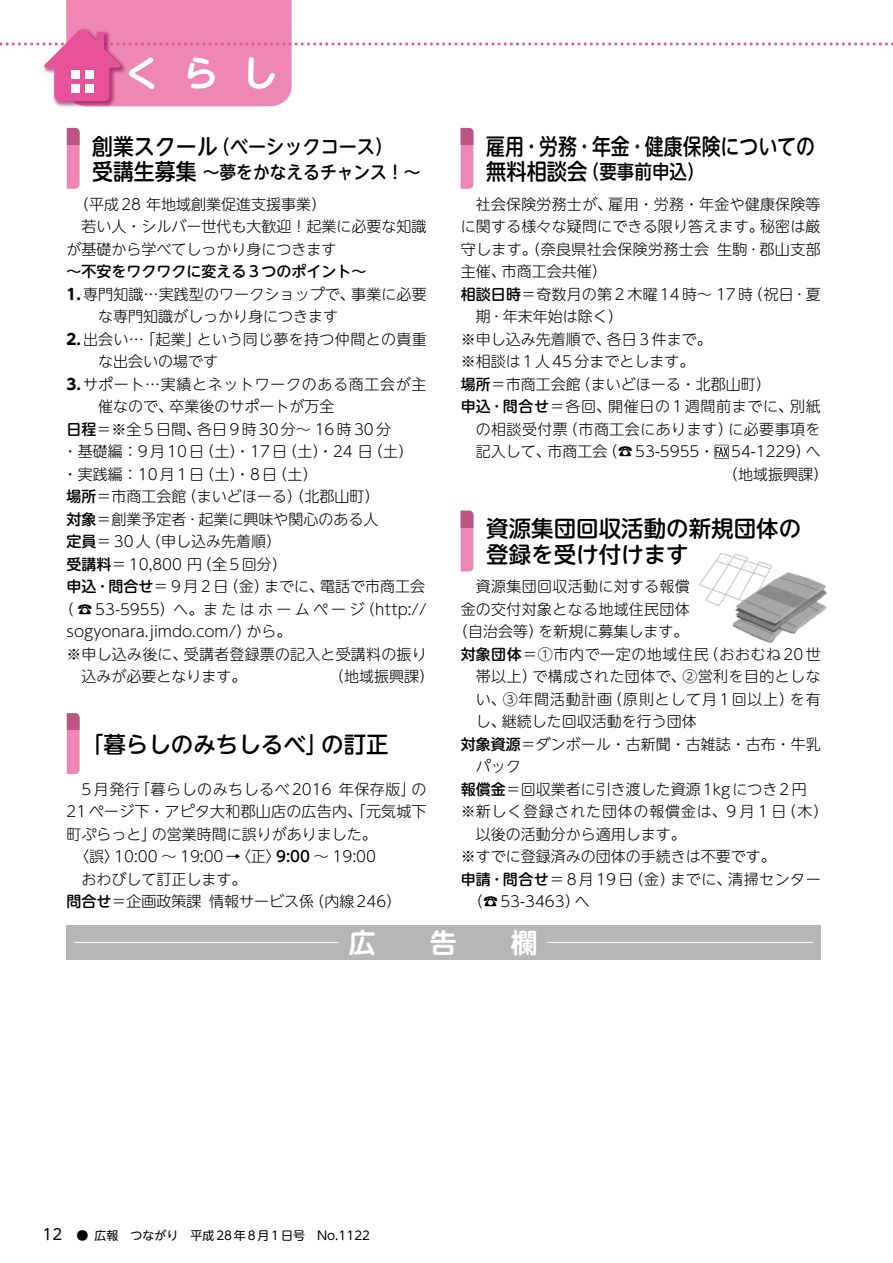
<style>
.page{position:relative;width:893px;height:1263px;background:#fff}
.page>*{position:absolute;margin:0;border:0;box-sizing:border-box;transform-origin:0 0}
.t1{font:700 36px "UD Shin M Go Pr 6 De";color:#fff}
.t2{font:500 22.5px/25.5px "UD Shin M Go Pr 6";color:#000}
.t3{font:500 22.5px "UD Shin M Go Pr 6";color:#000;scale:.84 1}
.t4{font:500 19.5px "UD Shin M Go Pr 6";color:#000;scale:.93 1}
.t5{font:500 19.5px "UD Shin M Go Pr 6";color:#000;scale:.9 1}
.t6{font:500 18px "UD Shin M Go Pr 6";color:#000;scale:.93 1}
.t7{font:300 15px/22.5px "UD Shin M Go Pr 6";color:#000}
.t8{font:300 15px "UD Shin M Go Pr 6";letter-spacing:.025em;color:#000}
.t9{font:300 15px "UD Shin M Go Pr 6";letter-spacing:.045em;color:#000}
.t10{font:300 15px "UD Shin M Go Pr 6";letter-spacing:.15em;color:#000}
.t11{font:300 15px "UD Shin M Go Pr 6";letter-spacing:.02em;color:#000}
.t12{font:300 15px "UD Shin M Go Pr 6";letter-spacing:.22em;color:#000}
.t13{font:300 15px "UD Shin M Go Pr 6";letter-spacing:.035em;color:#000}
.t14{font:300 15px "UD Shin M Go Pr 6";letter-spacing:.04em;color:#000}
.t15{font:300 15px "UD Shin M Go Pr 6";letter-spacing:.055em;color:#000}
.t16{font:300 15px "UD Shin M Go Pr 6";letter-spacing:.03em;color:#000}
.t17{font:300 15px "UD Shin M Go Pr 6";letter-spacing:.05em;color:#000}
.t18{font:500 15px "UD Shin M Go Pr 6";color:#000}
.t19{font:12px "UD Shin M Go Pr 6";color:#000}
.s1{font-size:22.5px}
.s2{font-weight:700}
.s3{font-weight:500}
.s4{font-size:15px}
</style>
<div class="page">
<div style="left:42px;top:27px;width:85px;height:81px;background:#7e0043;opacity:.6"></div>
<svg style="left:0;top:0;width:893px;height:106px"></svg>
<div style="left:71px;top:84px;width:9px;height:8px;background:#fff"></div>
<div style="left:71px;top:70px;width:9px;height:9px;background:#fff"></div>
<div style="left:85px;top:84px;width:8px;height:8px;background:#fff"></div>
<div style="left:85px;top:70px;width:8px;height:9px;background:#fff"></div>
<svg style="left:67px;top:144px;width:13px;height:45px"></svg>
<div style="left:67px;top:128px;width:13px;height:16px;background:#ba5584"></div>
<svg style="left:461px;top:144px;width:12px;height:45px"></svg>
<div style="left:461px;top:128px;width:12px;height:16px;background:#ba5584"></div>
<svg style="left:461px;top:527px;width:12px;height:44px"></svg>
<div style="left:461px;top:511px;width:12px;height:16px;background:#ba5584"></div>
<svg style="left:67px;top:730px;width:13px;height:44px"></svg>
<div style="left:67px;top:713px;width:13px;height:17px;background:#ba5584"></div>
<svg style="left:715px;top:445px;width:14px;height:14px"></svg>
<img style="left:698px;top:553px;width:74px;height:54px">
<img style="left:728px;top:570px;width:99px;height:74px">
<div style="left:66px;top:925px;width:754px;height:34px;background:#b5b6b6"></div>
<hr style="left:74px;top:942px;width:265px;height:1px;background:#fff">
<hr style="left:547px;top:942px;width:266px;height:1px;background:#fff">
<h1 class="t1" style="left:124px;top:43px;width:155px">くらし</h1>
<h3 class="t4" style="left:92px;top:130px;width:325px"><span class="s1">創業スクール</span>（ベーシックコース）</h3>
<p class="t6" style="left:92px;top:157px;width:354px"><span class="s1">受講生募集</span>～夢をかなえるチャンス！～</p>
<p class="t7" style="left:67px;top:192px;width:361px">　（平成28 年地域創業促進支援事業）<br>　若い人・シルバー世代も大歓迎！起業に必要な知識が基礎から学べてしっかり身につきます</p>
<p class="t18" style="left:67px;top:259px;width:301px">～不安をワクワクに変える３つのポイント～</p>
<p class="t7" style="left:67px;top:282px;width:362px"><span class="s2">1.</span>専門知識…実践型のワークショップで、事業に必要</p>
<p class="t7" style="left:98px;top:304px;width:242px">な専門知識がしっかり身につきます</p>
<p class="t8" style="left:67px;top:327px;width:362px"><span class="s2">2.</span>出会い…「起業」という同じ夢を持つ仲間との貴重</p>
<p class="t7" style="left:98px;top:349px;width:122px">な出会いの場です</p>
<p class="t9" style="left:67px;top:372px;width:362px"><span class="s2">3.</span>サポート…実績とネットワークのある商工会が主</p>
<p class="t7" style="left:98px;top:394px;width:238px">催なので、卒業後のサポートが万全</p>
<p class="t10" style="left:67px;top:417px;width:326px"><span class="s3">日程</span>＝※全5日間、各日9時30分～ 16時30分</p>
<p class="t7" style="left:63px;top:439px;width:352px">・基礎編：9月10日（土）・17日（土）・24 日（土）</p>
<p class="t10" style="left:63px;top:462px;width:256px">・実践編：10月1日（土）・8日（土）</p>
<p class="t7" style="left:67px;top:484px;width:314px"><span class="s3">場所</span>＝市商工会館（まいどほーる）（北郡山町）</p>
<p class="t7" style="left:67px;top:507px;width:313px"><span class="s3">対象</span>＝創業予定者･起業に興味や関心のある人</p>
<p class="t7" style="left:67px;top:529px;width:216px"><span class="s3">定員</span>＝30人（申し込み先着順）</p>
<p class="t7" style="left:67px;top:552px;width:222px"><span class="s3">受講料</span>＝10,800 円（全5回分）</p>
<p class="t7" style="left:67px;top:574px;width:360px"><span class="s3">申込･問合せ</span>＝９月２日（金）までに、電話で市商工会</p>
<p class="t12" style="left:59px;top:597px;width:369px">（ ☎ 53-5955）へ。またはホームページ（http://</p>
<p class="t7" style="left:67px;top:619px;width:226px">sogyonara.jimdo.com/）から。</p>
<p class="t7" style="left:67px;top:642px;width:362px">※申し込み後に、受講者登録票の記入と受講料の振り</p>
<p class="t7" style="left:82px;top:664px;width:166px">込みが必要となります。</p>
<p class="t7" style="left:329px;top:664px;width:106px">（地域振興課）</p>
<h2 class="t2" style="left:81px;top:730px;width:309px">「暮らしのみちしるべ」の訂正</h2>
<p class="t7" style="left:67px;top:777px;width:362px">　5月発行｢暮らしのみちしるべ2016 年保存版｣の<br>21ページ下・アピタ大和郡山店の広告内、｢元気城下町ぷらっと｣の営業時間に誤りがありました。<br>　〈誤〉10:00 ～ 19:00→〈正〉<span class="s3">9:00</span> ～ 19:00<br>　おわびして訂正します。<br><span class="s3">問合せ</span>＝企画政策課 情報サービス係（内線246）</p>
<h2 class="t3" style="left:486px;top:127px;width:393px">雇用･労務･年金･健康保険についての</h2>
<h3 class="t5" style="left:486px;top:155px;width:244px"><span class="s1">無料相談会</span>（要事前申込）</h3>
<p class="t7" style="left:476px;top:192px;width:346px">社会保険労務士が、雇用・労務・年金や健康保険等</p>
<p class="t7" style="left:461px;top:214px;width:361px">に関する様々な疑問にできる限り答えます。秘密は厳</p>
<p class="t8" style="left:461px;top:237px;width:361px">守します。（奈良県社会保険労務士会 生駒･郡山支部</p>
<p class="t7" style="left:461px;top:259px;width:148px">主催、市商工会共催）</p>
<p class="t7" style="left:461px;top:282px;width:362px"><span class="s3">相談日時</span>＝奇数月の第２木曜14時～ 17時（祝日･夏</p>
<p class="t7" style="left:476px;top:304px;width:148px">期･年末年始は除く）</p>
<p class="t7" style="left:461px;top:327px;width:253px">※申し込み先着順で、各日３件まで。</p>
<p class="t7" style="left:461px;top:349px;width:235px">※相談は1人45分までとします。</p>
<p class="t7" style="left:461px;top:372px;width:312px"><span class="s3">場所</span>＝市商工会館（まいどほーる・北郡山町）</p>
<p class="t9" style="left:461px;top:394px;width:362px"><span class="s3">申込･問合せ</span>＝各回、開催日の1週間前までに、別紙</p>
<p class="t16" style="left:476px;top:417px;width:346px">の相談受付票（市商工会にあります）に必要事項を</p>
<p class="t7" style="left:476px;top:439px;width:347px">記入して、市商工会（☎53-5955・ 54-1229）へ</p>
<p class="t7" style="left:723px;top:462px;width:106px">（地域振興課）</p>
<h2 class="t2" style="left:486px;top:515px;width:316px">資源集団回収活動の新規団体の登録を受け付けます</h2>
<p class="t11" style="left:461px;top:574px;width:231px">　資源集団回収活動に対する報償</p>
<p class="t11" style="left:461px;top:597px;width:231px">金の交付対象となる地域住民団体</p>
<p class="t7" style="left:453px;top:619px;width:237px">（自治会等）を新規に募集します。</p>
<p class="t14" style="left:461px;top:642px;width:362px"><span class="s3">対象団体</span>＝①市内で一定の地域住民（おおむね20世</p>
<p class="t8" style="left:476px;top:664px;width:347px">帯以上）で構成された団体で、②営利を目的としな</p>
<p class="t17" style="left:476px;top:687px;width:347px">い、③年間活動計画（原則として月1回以上）を有</p>
<p class="t7" style="left:476px;top:709px;width:223px">し、継続した回収活動を行う団体</p>
<p class="t7" style="left:461px;top:732px;width:361px"><span class="s3">対象資源</span>＝ダンボール・古新聞・古雑誌・古布・牛乳</p>
<p class="t7" style="left:476px;top:754px;width:46px">パック</p>
<p class="t7" style="left:461px;top:777px;width:348px"><span class="s3">報償金</span>＝回収業者に引き渡した資源1kgにつき2円</p>
<p class="t15" style="left:461px;top:799px;width:369px">※新しく登録された団体の報償金は、９月１日（木）</p>
<p class="t7" style="left:476px;top:822px;width:211px">以後の活動分から適用します。</p>
<p class="t7" style="left:461px;top:844px;width:316px">※すでに登録済みの団体の手続きは不要です。</p>
<p class="t13" style="left:461px;top:867px;width:361px"><span class="s3">申請･問合せ</span>＝8月19日（金）までに、清掃センター</p>
<p class="t7" style="left:468px;top:889px;width:123px">（☎53-3463）へ</p>
<p class="t19" style="left:43px;top:1226px;width:329px"><span class="s4">12</span> ● 広報　つながり　平成28年8月1日号　No.1122</p>
</div>
